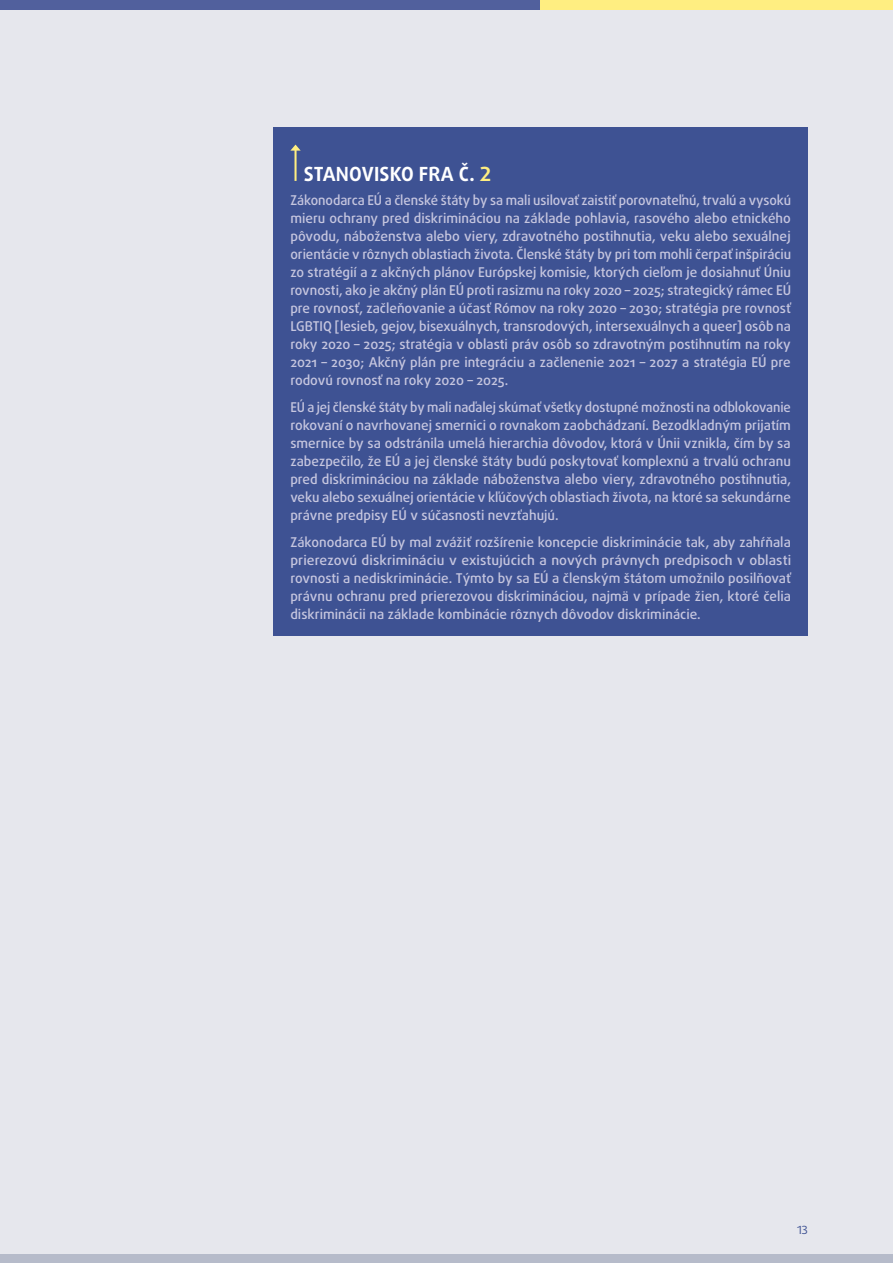
<style>
.page{position:relative;width:893px;height:1263px;background:#fff}
.page>*{position:absolute;margin:0;border:0;box-sizing:border-box;transform-origin:0 0}
.Title_opinions{font:700 19.5px "Daxline Pro";letter-spacing:.01em;color:#fff}
.Opinions-text{font:13.5px/18px "Daxline Pro Medium 2";color:#c6c6df;text-align:justify}
.t1{font:11.25px "Daxline Pro";color:#3e5293}
.s1{color:#ffee81}
</style>
<div class="page">
<div style="left:0;top:9px;width:893px;height:1249px;background:#e6e7ed"></div>
<div style="left:0;top:1254px;width:893px;height:9px;background:#b6bbca"></div>
<div style="left:0;top:0;width:540px;height:10px;background:#51609d"></div>
<div style="left:540px;top:0;width:353px;height:10px;background:#ffee81"></div>
<div style="left:273px;top:128px;width:535px;height:508px;background:#3e5293"></div>
<svg style="left:290px;top:145px;width:11px;height:36px"></svg>
<p class="Title_opinions" style="left:304px;top:161px;width:189px">STANOVISKO FRA Č. <span class="s1">2</span></p>
<p class="Opinions-text" style="left:290px;top:191px;width:502px">Zákonodarca EÚ a členské štáty by sa mali usilovať zaistiť porovnateľnú, trvalú a vysokú mieru ochrany pred diskrimináciou na základe pohlavia, rasového alebo etnického pôvodu, náboženstva alebo viery, zdravotného postihnutia, veku alebo sexuálnej orientácie v rôznych oblastiach života. Členské štáty by pri tom mohli čerpať inšpiráciu zo stratégií a z akčných plánov Európskej komisie, ktorých cieľom je dosiahnuť Úniu rovnosti, ako je akčný plán EÚ proti rasizmu na roky 2020 – 2025; strategický rámec EÚ pre rovnosť, začleňovanie a účasť Rómov na roky 2020 – 2030; stratégia pre rovnosť LGBTIQ [lesieb, gejov, bisexuálnych, transrodových, intersexuálnych a queer] osôb na roky 2020 – 2025; stratégia v oblasti práv osôb so zdravotným postihnutím na roky 2021 – 2030; Akčný plán pre integráciu a začlenenie 2021 – 2027 a stratégia EÚ pre rodovú rovnosť na roky 2020 – 2025.</p>
<p class="Opinions-text" style="left:290px;top:398px;width:502px">EÚ a jej členské štáty by mali naďalej skúmať všetky dostupné možnosti na odblokovanie rokovaní o navrhovanej smernici o rovnakom zaobchádzaní. Bezodkladným prijatím smernice by sa odstránila umelá hierarchia dôvodov, ktorá v Únii vznikla, čím by sa zabezpečilo, že EÚ a jej členské štáty budú poskytovať komplexnú a trvalú ochranu pred diskrimináciou na základe náboženstva alebo viery, zdravotného postihnutia, veku alebo sexuálnej orientácie v kľúčových oblastiach života, na ktoré sa sekundárne právne predpisy EÚ v súčasnosti nevzťahujú.</p>
<p class="Opinions-text" style="left:290px;top:533px;width:502px">Zákonodarca EÚ by mal zvážiť rozšírenie koncepcie diskriminácie tak, aby zahŕňala prierezovú diskrimináciu v existujúcich a nových právnych predpisoch v oblasti rovnosti a nediskriminácie. Týmto by sa EÚ a členským štátom umožnilo posilňovať právnu ochranu pred prierezovou diskrimináciou, najmä v prípade žien, ktoré čelia diskriminácii na základe kombinácie rôznych dôvodov diskriminácie.</p>
<p class="t1" style="left:797px;top:1222px;width:12px">13</p>
</div>
